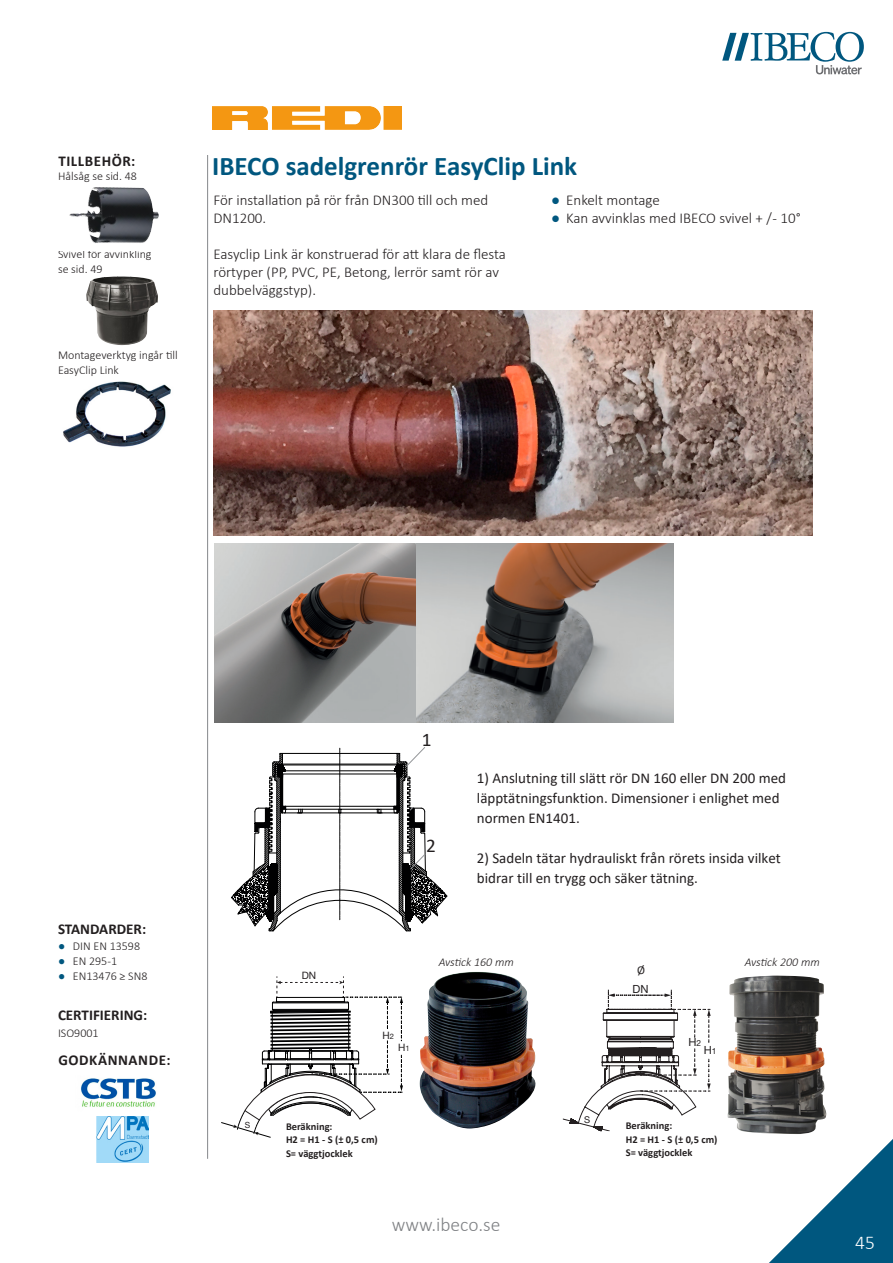
<style>
.page{position:relative;width:893px;height:1263px;background:#fff}
.page>*{position:absolute;margin:0;border:0;box-sizing:border-box;transform-origin:0 0}
.t1{font:700 27px "Calibri";color:#00577f}
.t2{font:300 19.5px "Calibri";color:#808285}
.t3{font:300 19.5px "Calibri";color:#fff}
.t4{font:19.35px "Calibri";color:#231f20}
.t5{font:300 15px/18px "Calibri";color:#231f20}
.t6{font:15px/20px "Calibri";color:#231f20}
.t7{font:700 15px "Calibri";color:#231f20}
.t8{font:700 15px "Calibri";letter-spacing:.04em;color:#231f20}
.t9{font:14.7px "Calibri";color:#231f20}
.t10{font:300 12px/15px "Calibri";color:#231f20}
.t11{font:italic 300 12px "Calibri";color:#231f20}
.t12{font:12px "Calibri";color:#231f20}
.t13{font:11.25px "Helvetica Neue";color:#231f20}
.t14{font:700 10.5px/13.5px "Calibri";color:#231f20}
.t15{font:10.2px "Helvetica Neue";color:#231f20}
.t16{font:9.3px "Helvetica Neue";color:#231f20}
.t17{font:8.4px "Helvetica Neue";color:#231f20}
.s1{font-weight:400;color:#00577f}
.s2{font-size:8.4px}
.s3{font-size:7.65px}
</style>
<div class="page">
<svg style="left:722px;top:32px;width:142px;height:42px"></svg>
<hr style="left:207px;top:155px;width:1px;height:1003px;background:#939598">
<svg style="left:769px;top:1139px;width:124px;height:124px"></svg>
<img style="left:81px;top:1078px;width:75px;height:29px">
<img style="left:96px;top:1117px;width:53px;height:45px">
<svg style="left:231px;top:747px;width:217px;height:185px"></svg>
<div style="left:412px;top:780px;width:33px;height:27px;background:#fff"></div>
<div style="left:426px;top:832px;width:16px;height:27px;background:#fff"></div>
<div style="left:426px;top:730px;width:16px;height:27px;background:#fff"></div>
<img style="left:213px;top:310px;width:599px;height:225px">
<img style="left:213px;top:106px;width:188px;height:24px">
<img style="left:215px;top:544px;width:202px;height:178px">
<img style="left:417px;top:544px;width:256px;height:178px">
<img style="left:63px;top:381px;width:108px;height:66px">
<img style="left:69px;top:187px;width:90px;height:56px">
<img style="left:86px;top:276px;width:72px;height:69px">
<svg style="left:221px;top:976px;width:182px;height:162px"></svg>
<img style="left:727px;top:976px;width:100px;height:158px">
<img style="left:420px;top:972px;width:116px;height:156px">
<svg style="left:563px;top:990px;width:148px;height:141px"></svg>
<p class="t8" style="left:58px;top:150px;width:79px">TILLBEHÖR:</p>
<p class="t10" style="left:58px;top:168px;width:81px">Hålsåg se sid. 48</p>
<p class="t10" style="left:58px;top:247px;width:95px">Svivel för avvinkling se sid. 49</p>
<p class="t10" style="left:58px;top:348px;width:121px">Montageverktyg ingår till<br>EasyClip Link</p>
<h1 class="t1" style="left:212px;top:147px;width:367px">IBECO sadelgrenrör EasyClip Link</h1>
<p class="t5" style="left:551px;top:191px;width:110px"><span class="s1">●</span> Enkelt montage</p>
<p class="t5" style="left:551px;top:209px;width:251px"><span class="s1">●</span> Kan avvinklas med IBECO svivel + / - 10°</p>
<p class="t5" style="left:213px;top:191px;width:276px">För installation på rör från DN300 till och med<br>DN1200.</p>
<p class="t5" style="left:213px;top:245px;width:294px">Easyclip Link är konstruerad för att klara de flesta rörtyper (PP, PVC, PE, Betong, lerrör samt rör av dubbelväggstyp).</p>
<p class="t7" style="left:58px;top:918px;width:90px">STANDARDER:</p>
<p class="t10" style="left:58px;top:939px;width:84px"><span class="s1">●</span> DIN EN 13598</p>
<p class="t10" style="left:58px;top:954px;width:61px"><span class="s1">●</span> EN 295-1</p>
<p class="t10" style="left:58px;top:969px;width:91px"><span class="s1">●</span> EN13476 ≥ SN8</p>
<p class="t7" style="left:58px;top:1004px;width:91px">CERTIFIERING:</p>
<p class="t10" style="left:58px;top:1026px;width:42px">ISO9001</p>
<p class="t8" style="left:58px;top:1049px;width:114px">GODKÄNNANDE:</p>
<p class="t4" style="left:422px;top:726px;width:11px">1</p>
<p class="t4" style="left:426px;top:832px;width:11px">2</p>
<p class="t9" style="left:426px;top:841px;width:9px">3</p>
<p class="t6" style="left:477px;top:768px;width:311px">1) Anslutning till slätt rör DN 160 eller DN 200 med läpptätningsfunktion. Dimensioner i enlighet med normen EN1401.</p>
<p class="t6" style="left:477px;top:848px;width:305px">2) Sadeln tätar hydrauliskt från rörets insida vilket bidrar till en trygg och säker tätning.</p>
<p class="t13" style="left:689px;top:876px;width:14px">H<span class="s2">2</span></p>
<p class="t15" style="left:302px;top:969px;width:16px">DN</p>
<p class="t11" style="left:439px;top:955px;width:77px">Avstick 160 mm</p>
<p class="t11" style="left:745px;top:955px;width:77px">Avstick 200 mm</p>
<p class="t13" style="left:632px;top:981px;width:18px">DN</p>
<p class="t12" style="left:637px;top:962px;width:9px">Ø</p>
<p class="t15" style="left:382px;top:1029px;width:13px">H<span class="s3">2</span></p>
<p class="t15" style="left:398px;top:1041px;width:13px">H<span class="s3">1</span></p>
<p class="t13" style="left:688px;top:1034px;width:14px">H<span class="s2">2</span></p>
<p class="t13" style="left:704px;top:1042px;width:14px">H<span class="s2">1</span></p>
<p class="t17" style="left:245px;top:1120px;width:7px">S</p>
<p class="t14" style="left:286px;top:1119px;width:93px">Beräkning:<br>H2 = H1 - S (± 0,5 cm)<br>S= väggtjocklek</p>
<p class="t16" style="left:584px;top:1112px;width:8px">S</p>
<p class="t14" style="left:626px;top:1119px;width:93px">Beräkning:<br>H2 = H1 - S (± 0,5 cm)<br>S= väggtjocklek</p>
<h2 class="t2" style="left:392px;top:1212px;width:110px">www.ibeco.se</h2>
<h2 class="t3" style="left:855px;top:1230px;width:21px">45</h2>
</div>
